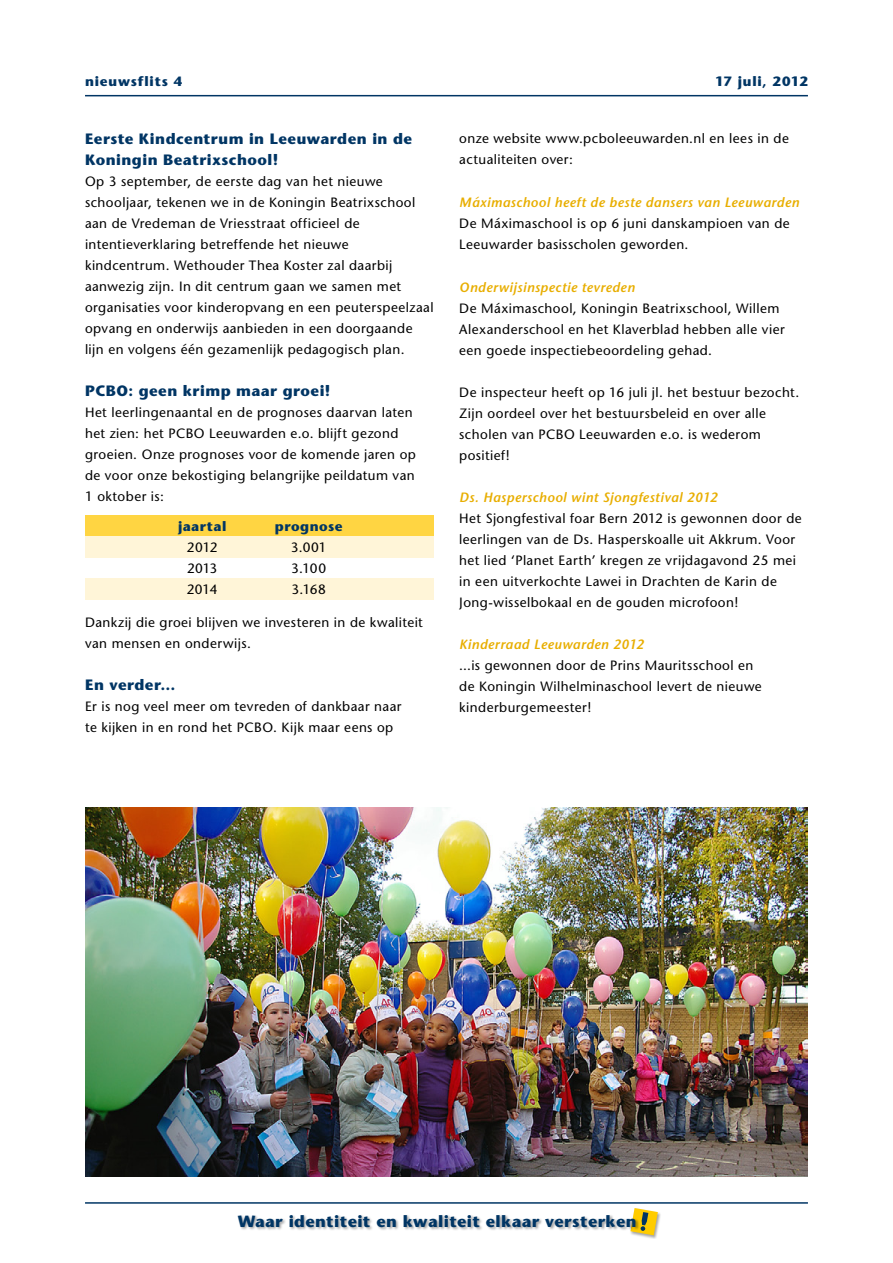
<style>
.page{position:relative;width:893px;height:1263px;background:#fff}
.page>*{position:absolute;margin:0;border:0;box-sizing:border-box;transform-origin:0 0}
.t1{font:700 16.2px "Stone Sans LT";letter-spacing:.025em;color:#003564}
.t2{font:700 15px/21px "Stone Sans LT";letter-spacing:.035em;color:#003564}
.t3{font:13.5px/21px "Stone Sans LT";letter-spacing:.035em;color:#000}
.t4{font:italic 600 13.5px "Stone Sans LT";letter-spacing:.03em;color:#e8ae00}
.t5{font:700 13.5px "Stone Sans LT";letter-spacing:.045em;color:#003564}
</style>
<div class="page">
<div style="left:85px;top:516px;width:349px;height:21px;background:#ffd542"></div>
<div style="left:85px;top:537px;width:349px;height:21px;background:#fff5d8"></div>
<div style="left:85px;top:579px;width:349px;height:21px;background:#fff5d8"></div>
<img style="left:85px;top:807px;width:723px;height:369px">
<hr style="left:85px;top:1202px;width:723px;height:2px;background:#003564">
<div style="left:629px;top:1207px;width:32px;height:32px;background:#000;opacity:.35"></div>
<svg style="left:630px;top:1208px;width:28px;height:27px"></svg>
<div style="left:237px;top:1214px;width:402px;height:16px;background:#000;opacity:.35"></div>
<hr style="left:85px;top:95px;width:723px;height:1px;background:#003564">
<p class="t5" style="left:85px;top:73px;width:99px">nieuwsflits 4</p>
<p class="t5" style="left:715px;top:73px;width:94px">17 juli, 2012</p>
<p class="t2" style="left:85px;top:128px;width:329px">Eerste Kindcentrum in Leeuwarden in de<br>Koningin Beatrixschool!</p>
<p class="t3" style="left:85px;top:171px;width:350px">Op 3 september, de eerste dag van het nieuwe schooljaar, tekenen we in de Koningin Beatrixschool aan de Vredeman de Vriesstraat officieel de intentieverklaring betreffende het nieuwe kindcentrum. Wethouder Thea Koster zal daarbij aanwezig zijn. In dit centrum gaan we samen met organisaties voor kinderopvang en een peuterspeelzaal opvang en onderwijs aanbieden in een doorgaande lijn en volgens één gezamenlijk pedagogisch plan.</p>
<p class="t2" style="left:85px;top:380px;width:247px">PCBO: geen krimp maar groei!</p>
<p class="t3" style="left:85px;top:402px;width:332px">Het leerlingenaantal en de prognoses daarvan laten het zien: het PCBO Leeuwarden e.o. blijft gezond groeien. Onze prognoses voor de komende jaren op de voor onze bekostiging belangrijke peildatum van 1 oktober is:</p>
<p class="t5" style="left:178px;top:518px;width:50px">jaartal</p>
<p class="t5" style="left:275px;top:518px;width:69px">prognose</p>
<p class="t3" style="left:187px;top:537px;width:32px">2012</p>
<p class="t3" style="left:291px;top:537px;width:37px">3.001</p>
<p class="t3" style="left:187px;top:558px;width:32px">2013</p>
<p class="t3" style="left:291px;top:558px;width:36px">3.100</p>
<p class="t3" style="left:187px;top:579px;width:32px">2014</p>
<p class="t3" style="left:291px;top:579px;width:36px">3.168</p>
<p class="t3" style="left:85px;top:612px;width:339px">Dankzij die groei blijven we investeren in de kwaliteit van mensen en onderwijs.</p>
<p class="t2" style="left:85px;top:674px;width:92px">En verder…</p>
<p class="t3" style="left:85px;top:696px;width:318px">Er is nog veel meer om tevreden of dankbaar naar te kijken in en rond het PCBO. Kijk maar eens op</p>
<p class="t3" style="left:459px;top:128px;width:331px">onze website www.pcboleeuwarden.nl en lees in de actualiteiten over:</p>
<p class="t4" style="left:459px;top:194px;width:341px">Máximaschool heeft de beste dansers van Leeuwarden</p>
<p class="t3" style="left:459px;top:213px;width:332px">De Máximaschool is op 6 juni danskampioen van de<br>Leeuwarder basisscholen geworden.</p>
<p class="t4" style="left:459px;top:279px;width:177px">Onderwijsinspectie tevreden</p>
<p class="t3" style="left:459px;top:297px;width:327px">De Máximaschool, Koningin Beatrixschool, Willem<br>Alexanderschool en het Klaverblad hebben alle vier een goede inspectiebeoordeling gehad.</p>
<p class="t3" style="left:459px;top:381px;width:342px">De inspecteur heeft op 16 juli jl. het bestuur bezocht.<br>Zijn oordeel over het bestuursbeleid en over alle scholen van PCBO Leeuwarden e.o. is wederom positief!</p>
<p class="t4" style="left:459px;top:489px;width:260px">Ds. Hasperschool wint Sjongfestival 2012</p>
<p class="t3" style="left:459px;top:508px;width:344px">Het Sjongfestival foar Bern 2012 is gewonnen door de leerlingen van de Ds. Hasperskoalle uit Akkrum. Voor het lied ‘Planet Earth’ kregen ze vrijdagavond 25 mei in een uitverkochte Lawei in Drachten de Karin de Jong-wisselbokaal en de gouden microfoon!</p>
<p class="t4" style="left:459px;top:637px;width:186px">Kinderraad Leeuwarden 2012</p>
<p class="t3" style="left:459px;top:655px;width:304px">...is gewonnen door de Prins Mauritsschool en de Koningin Wilhelminaschool levert de nieuwe kinderburgemeester!</p>
<p class="t1" style="left:238px;top:1211px;width:400px">Waar identiteit en kwaliteit elkaar versterken</p>
</div>
